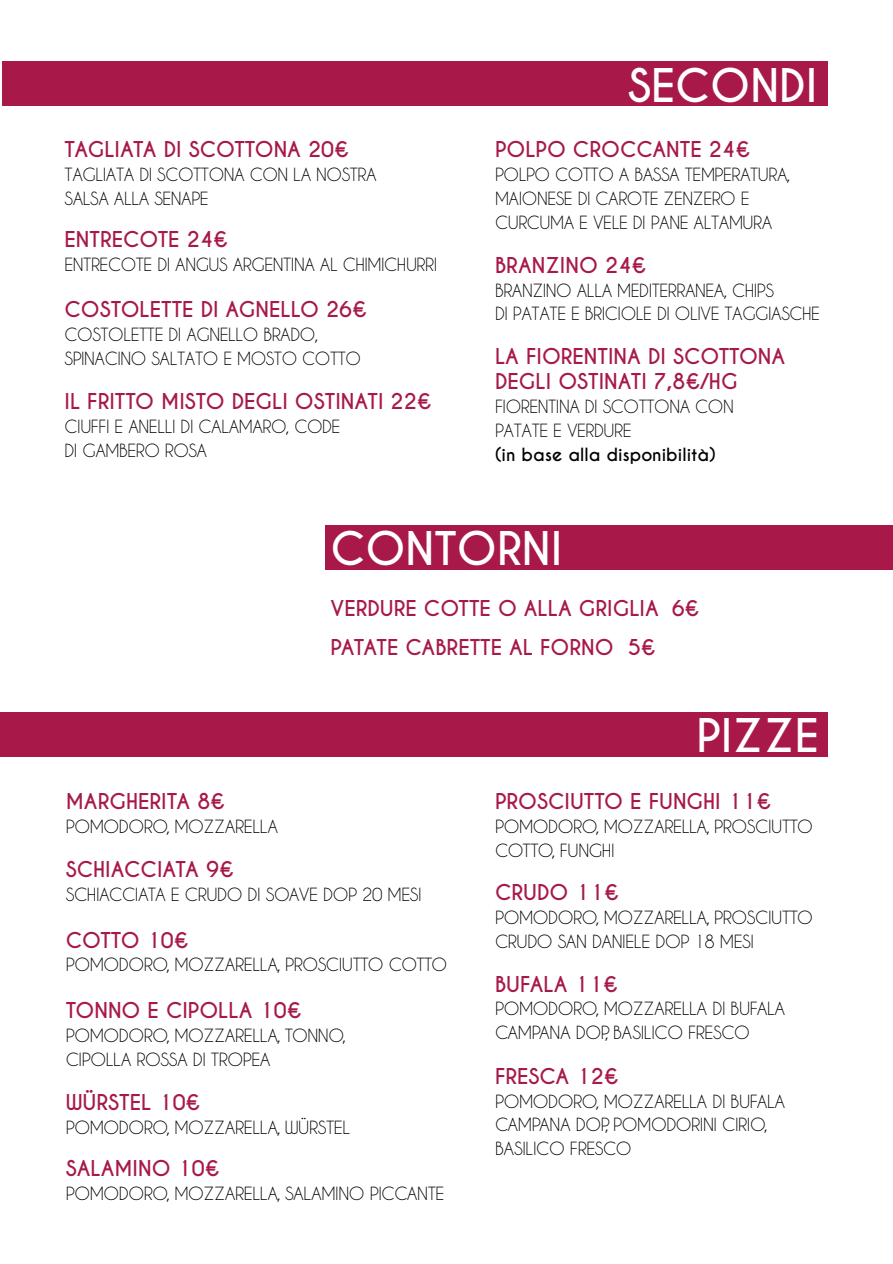
<style>
.page{position:relative;width:893px;height:1264px;background:#fff}
.page>*{position:absolute;margin:0;border:0;box-sizing:border-box;transform-origin:0 0}
.t1{font:700 43.5px "Caviar Dreams";color:#fff}
.t2{font:700 20.4px/25.7px "Caviar Dreams";color:#a71946}
.t3{font:17.1px/23.9px "Caviar Dreams";letter-spacing:-.025em;color:#000001}
.t4{font:17.1px/23.9px "Caviar Dreams";letter-spacing:-.025em;color:#000}
.t5{font:700 17.1px "Caviar Dreams";color:#000001}
</style>
<div class="page">
<div style="left:2px;top:61px;width:825px;height:45px;background:#a81949"></div>
<div style="left:0;top:712px;width:827px;height:45px;background:#a81949"></div>
<div style="left:325px;top:526px;width:567px;height:44px;background:#a81949"></div>
<p class="t2" style="left:65px;top:137px;width:286px">TAGLIATA DI SCOTTONA 20€</p>
<p class="t4" style="left:65px;top:162px;width:313px">TAGLIATA DI SCOTTONA CON LA NOSTRA<br>SALSA ALLA SENAPE</p>
<p class="t2" style="left:65px;top:227px;width:165px">ENTRECOTE 24€</p>
<p class="t4" style="left:65px;top:252px;width:374px">ENTRECOTE DI ANGUS ARGENTINA AL CHIMICHURRI</p>
<p class="t2" style="left:65px;top:297px;width:304px">COSTOLETTE DI AGNELLO 26€</p>
<p class="t4" style="left:65px;top:322px;width:298px">COSTOLETTE DI AGNELLO BRADO,<br>SPINACINO SALTATO E MOSTO COTTO</p>
<p class="t2" style="left:65px;top:389px;width:369px">IL FRITTO MISTO DEGLI OSTINATI 22€</p>
<p class="t4" style="left:65px;top:414px;width:277px">CIUFFI E ANELLI DI CALAMARO, CODE<br>DI GAMBERO ROSA</p>
<h1 class="t1" style="left:627px;top:59px;width:191px">SECONDI</h1>
<p class="t2" style="left:495px;top:137px;width:257px">POLPO CROCCANTE 24€</p>
<p class="t4" style="left:495px;top:162px;width:297px">POLPO COTTO A BASSA TEMPERATURA,<br>MAIONESE DI CAROTE ZENZERO E<br>CURCUMA E VELE DI PANE ALTAMURA</p>
<p class="t2" style="left:495px;top:253px;width:153px">BRANZINO 24€</p>
<p class="t4" style="left:495px;top:278px;width:326px">BRANZINO ALLA MEDITERRANEA, CHIPS<br>DI PATATE E BRICIOLE DI OLIVE TAGGIASCHE</p>
<p class="t2" style="left:495px;top:344px;width:292px">LA FIORENTINA DI SCOTTONA<br>DEGLI OSTINATI 7,8€/HG</p>
<p class="t4" style="left:495px;top:394px;width:240px">FIORENTINA DI SCOTTONA CON<br>PATATE E VERDURE</p>
<p class="t5" style="left:495px;top:444px;width:222px">(in base alla disponibilità)</p>
<h1 class="t1" style="left:330px;top:522px;width:233px">CONTORNI</h1>
<p class="t2" style="left:330px;top:596px;width:370px">VERDURE COTTE O ALLA GRIGLIA 6€</p>
<p class="t2" style="left:330px;top:635px;width:327px">PATATE CABRETTE AL FORNO 5€</p>
<h1 class="t1" style="left:696px;top:709px;width:124px">PIZZE</h1>
<p class="t2" style="left:66px;top:788px;width:161px">MARGHERITA 8€</p>
<p class="t3" style="left:66px;top:813px;width:214px">POMODORO, MOZZARELLA</p>
<p class="t2" style="left:66px;top:857px;width:170px">SCHIACCIATA 9€</p>
<p class="t3" style="left:66px;top:882px;width:357px">SCHIACCIATA E CRUDO DI SOAVE DOP 20 MESI</p>
<p class="t2" style="left:66px;top:927px;width:125px">COTTO 10€</p>
<p class="t3" style="left:66px;top:952px;width:383px">POMODORO, MOZZARELLA, PROSCIUTTO COTTO</p>
<p class="t2" style="left:66px;top:997px;width:237px">TONNO E CIPOLLA 10€</p>
<p class="t3" style="left:66px;top:1022px;width:282px">POMODORO, MOZZARELLA, TONNO,<br>CIPOLLA ROSSA DI TROPEA</p>
<p class="t2" style="left:66px;top:1090px;width:136px">WÜRSTEL 10€</p>
<p class="t3" style="left:66px;top:1115px;width:286px">POMODORO, MOZZARELLA, WÜRSTEL</p>
<p class="t2" style="left:66px;top:1156px;width:156px">SALAMINO 10€</p>
<p class="t3" style="left:66px;top:1181px;width:380px">POMODORO, MOZZARELLA, SALAMINO PICCANTE</p>
<p class="t2" style="left:495px;top:788px;width:278px">PROSCIUTTO E FUNGHI 11€</p>
<p class="t3" style="left:495px;top:813px;width:319px">POMODORO, MOZZARELLA, PROSCIUTTO<br>COTTO, FUNGHI</p>
<p class="t2" style="left:495px;top:880px;width:126px">CRUDO 11€</p>
<p class="t3" style="left:495px;top:905px;width:319px">POMODORO, MOZZARELLA, PROSCIUTTO<br>CRUDO SAN DANIELE DOP 18 MESI</p>
<p class="t2" style="left:495px;top:971px;width:125px">BUFALA 11€</p>
<p class="t3" style="left:495px;top:996px;width:292px">POMODORO, MOZZARELLA DI BUFALA<br>CAMPANA DOP, BASILICO FRESCO</p>
<p class="t2" style="left:495px;top:1063px;width:125px">FRESCA 12€</p>
<p class="t3" style="left:495px;top:1088px;width:292px">POMODORO, MOZZARELLA DI BUFALA<br>CAMPANA DOP, POMODORINI CIRIO,<br>BASILICO FRESCO</p>
</div>
